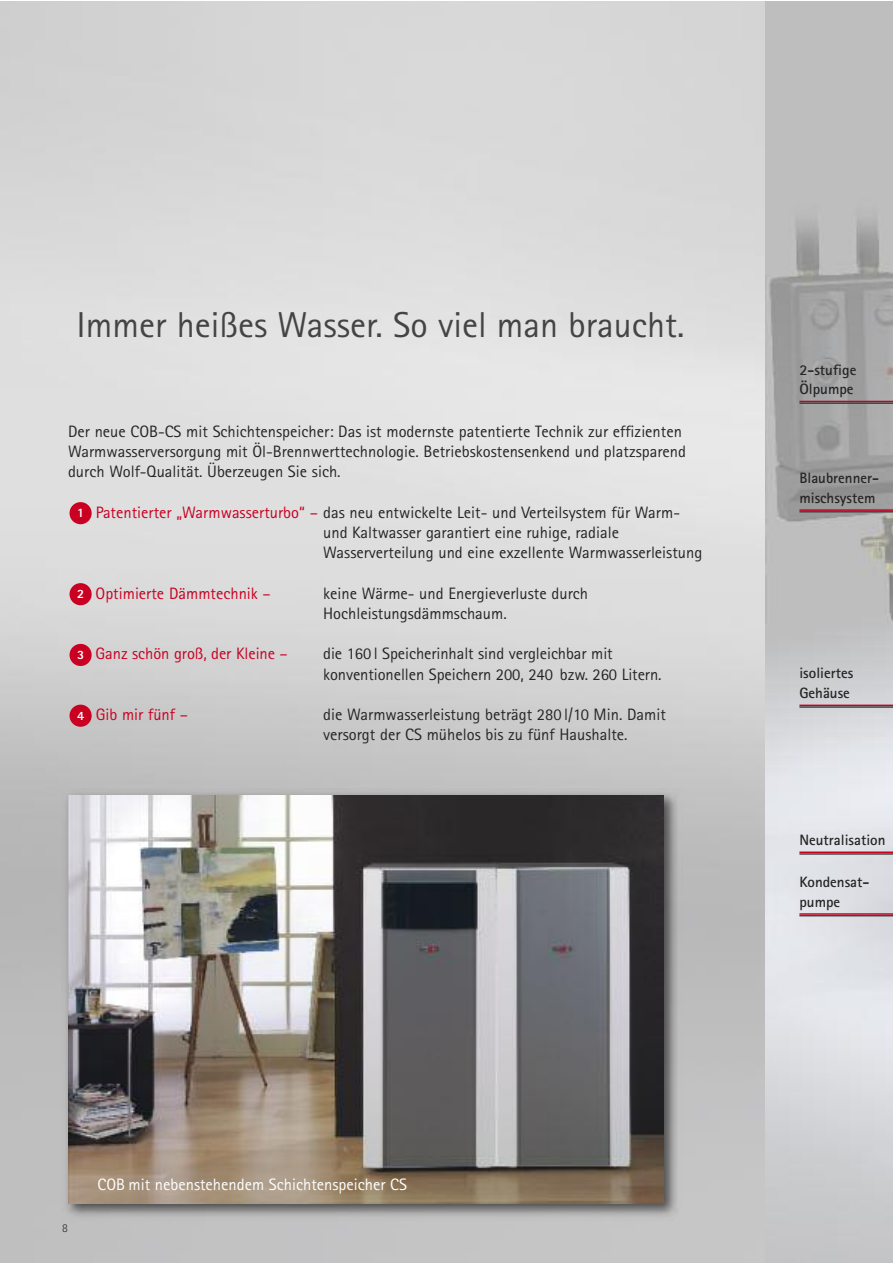
<style>
.page{position:relative;width:893px;height:1263px;background:#fff}
.page>*{position:absolute;margin:0;border:0;box-sizing:border-box;transform-origin:0 0}
.t1{font:36px "Rotis Sans Serif";color:#444}
.t2{font:16.5px/20.2px "Rotis Sans Serif";color:#252525}
.t3{font:16.5px "Rotis Sans Serif";color:#c90021}
.t4{font:16.5px "Rotis Sans Serif";color:#fff}
.t5{font:700 15px/19.5px "Rotis Sans Serif";color:#252525}
.t6{font:800 12.75px "Rotis Sans Serif";color:#fff}
.t7{font:300 12px "Rotis Sans Serif";color:#252525}
.s1{color:#c90021}
</style>
<div class="page">
<img style="left:0;top:1px;width:765px;height:1262px">
<svg style="left:765px;top:1px;width:127px;height:1262px;background:#c5c5c7"></svg>
<img style="left:62px;top:788px;width:621px;height:435px">
<img style="left:68px;top:795px;width:595px;height:408px">
<div style="left:70px;top:705px;width:22px;height:22px;background:#c90021;border-radius:50%"></div>
<div style="left:70px;top:644px;width:22px;height:22px;background:#c90021;border-radius:50%"></div>
<div style="left:70px;top:583px;width:22px;height:22px;background:#c90021;border-radius:50%"></div>
<div style="left:70px;top:502px;width:22px;height:22px;background:#c90021;border-radius:50%"></div>
<hr style="left:799px;top:913px;width:93px;height:2px;background:#c90021">
<hr style="left:799px;top:915px;width:93px;height:1px;background:#444">
<hr style="left:799px;top:851px;width:93px;height:2px;background:#c90021">
<hr style="left:799px;top:853px;width:93px;height:2px;background:#444">
<hr style="left:799px;top:705px;width:93px;height:1px;background:#c90021">
<hr style="left:799px;top:706px;width:93px;height:2px;background:#444">
<hr style="left:799px;top:509px;width:93px;height:2px;background:#c90021">
<hr style="left:799px;top:511px;width:93px;height:1px;background:#444">
<hr style="left:799px;top:401px;width:93px;height:1px;background:#c90021">
<hr style="left:799px;top:402px;width:93px;height:2px;background:#444">
<h1 class="t1" style="left:77px;top:303px;width:609px">Immer heißes Wasser. So viel man braucht.</h1>
<p class="t2" style="left:68px;top:421px;width:620px">Der neue COB-CS mit Schichtenspeicher: Das ist modernste patentierte Technik zur effizienten<br>Warmwasserversorgung mit Öl-Brennwerttechnologie. Betriebskostensenkend und platzsparend durch Wolf-Qualität. Überzeugen Sie sich.</p>
<p class="t2" style="left:323px;top:502px;width:381px;text-indent:-227px"><span class="s1">Patentierter „Warmwasserturbo“ –</span> das neu entwickelte Leit- und Verteilsystem für Warm&shy;und Kaltwasser garantiert eine ruhige, radiale<br>Wasserverteilung und eine exzellente Warmwasserleistung</p>
<p class="t3" style="left:96px;top:583px;width:177px">Optimierte Dämmtechnik –</p>
<p class="t2" style="left:323px;top:583px;width:266px">keine Wärme- und Energieverluste durch<br>Hochleistungsdämmschaum.</p>
<p class="t3" style="left:96px;top:644px;width:194px">Ganz schön groß, der Kleine –</p>
<p class="t2" style="left:323px;top:644px;width:340px">die 160 l Speicherinhalt sind vergleichbar mit konventionellen Speichern 200, 240 bzw. 260 Litern.</p>
<p class="t3" style="left:96px;top:705px;width:94px">Gib mir fünf –</p>
<p class="t2" style="left:323px;top:704px;width:344px">die Warmwasserleistung beträgt 280 l/10 Min. Damit versorgt der CS mühelos bis zu fünf Haushalte.</p>
<p class="t6" style="left:77px;top:505px;width:9px">1</p>
<p class="t6" style="left:77px;top:586px;width:9px">2</p>
<p class="t6" style="left:77px;top:647px;width:9px">3</p>
<p class="t6" style="left:77px;top:707px;width:9px">4</p>
<p class="t5" style="left:799px;top:359px;width:58px">2-stufige<br>Ölpumpe</p>
<p class="t5" style="left:799px;top:468px;width:81px">Blaubrenner&shy;mischsystem</p>
<p class="t5" style="left:799px;top:663px;width:55px">isoliertes<br>Gehäuse</p>
<p class="t5" style="left:799px;top:830px;width:88px">Neutralisation</p>
<p class="t5" style="left:799px;top:872px;width:71px">Kondensat&shy;pumpe</p>
<p class="t7" style="left:62px;top:1221px;width:7px">8</p>
<p class="t4" style="left:98px;top:1174px;width:311px">COB mit nebenstehendem Schichtenspeicher CS</p>
</div>
